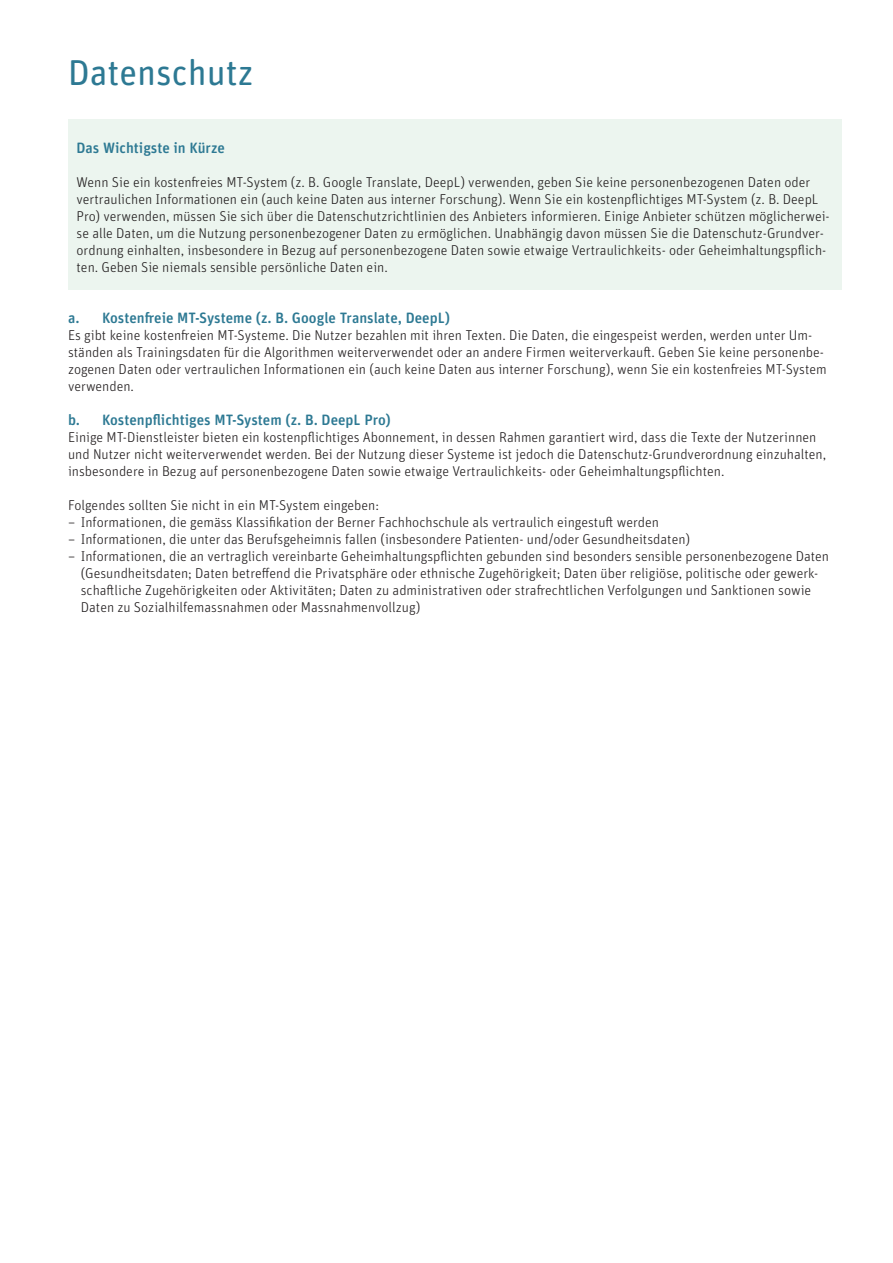
<style>
.page{position:relative;width:893px;height:1263px;background:#fff}
.page>*{position:absolute;margin:0;border:0;box-sizing:border-box;transform-origin:0 0}
.Haupttitel{font:36px "Unit Rounded Pro";color:#2d7993}
.Untertitel{font:500 15px "Unit Rounded Pro";color:#2d7993}
.Untertitel-2{font:300 14.25px/17px "Unit Rounded Pro";color:#231f20}
</style>
<div class="page">
<div style="left:68px;top:119px;width:774px;height:170px;background:#ecf5ef"></div>
<p class="Haupttitel" style="left:68px;top:48px;width:187px">Datenschutz</p>
<p class="Untertitel" style="left:77px;top:137px;width:150px">Das Wichtigste in Kürze</p>
<p class="Untertitel-2" style="left:77px;top:173px;width:755px">Wenn Sie ein kostenfreies MT-System (z. B. Google Translate, DeepL) verwenden, geben Sie keine personenbezogenen Daten oder vertraulichen Informationen ein (auch keine Daten aus interner Forschung). Wenn Sie ein kostenpflichtiges MT-System (z. B. DeepL Pro) verwenden, müssen Sie sich über die Datenschutzrichtlinien des Anbieters informieren. Einige Anbieter schützen möglicherwei&shy;se alle Daten, um die Nutzung personenbezogener Daten zu ermöglichen. Unabhängig davon müssen Sie die Datenschutz-Grundver&shy;ordnung einhalten, insbesondere in Bezug auf personenbezogene Daten sowie etwaige Vertraulichkeits- oder Geheimhaltungspflich&shy;ten. Geben Sie niemals sensible persönliche Daten ein.</p>
<p class="Untertitel" style="left:68px;top:307px;width:384px">a. Kostenfreie MT-Systeme (z. B. Google Translate, DeepL)</p>
<p class="Untertitel-2" style="left:68px;top:326px;width:760px">Es gibt keine kostenfreien MT-Systeme. Die Nutzer bezahlen mit ihren Texten. Die Daten, die eingespeist werden, werden unter Um&shy;ständen als Trainingsdaten für die Algorithmen weiterverwendet oder an andere Firmen weiterverkauft. Geben Sie keine personenbe&shy;zogenen Daten oder vertraulichen Informationen ein (auch keine Daten aus interner Forschung), wenn Sie ein kostenfreies MT-System verwenden.</p>
<p class="Untertitel" style="left:68px;top:409px;width:324px">b. Kostenpflichtiges MT-System (z. B. DeepL Pro)</p>
<p class="Untertitel-2" style="left:68px;top:429px;width:760px">Einige MT-Dienstleister bieten ein kostenpflichtiges Abonnement, in dessen Rahmen garantiert wird, dass die Texte der Nutzerinnen und Nutzer nicht weiterverwendet werden. Bei der Nutzung dieser Systeme ist jedoch die Datenschutz-Grundverordnung einzuhalten, insbesondere in Bezug auf personenbezogene Daten sowie etwaige Vertraulichkeits- oder Geheimhaltungspflichten.</p>
<p class="Untertitel-2" style="left:68px;top:497px;width:313px">Folgendes sollten Sie nicht in ein MT-System eingeben:</p>
<p class="Untertitel-2" style="left:68px;top:514px;width:592px">– Informationen, die gemäss Klassifikation der Berner Fachhochschule als vertraulich eingestuft werden</p>
<p class="Untertitel-2" style="left:68px;top:531px;width:624px">– Informationen, die unter das Berufsgeheimnis fallen (insbesondere Patienten- und/oder Gesundheitsdaten)</p>
<p class="Untertitel-2" style="left:81px;top:548px;width:750px;text-indent:-13px">– Informationen, die an vertraglich vereinbarte Geheimhaltungspflichten gebunden sind besonders sensible personenbezogene Daten (Gesundheitsdaten; Daten betreffend die Privatsphäre oder ethnische Zugehörigkeit; Daten über religiöse, politische oder gewerk&shy;schaftliche Zugehörigkeiten oder Aktivitäten; Daten zu administrativen oder strafrechtlichen Verfolgungen und Sanktionen sowie Daten zu Sozialhilfemassnahmen oder Massnahmenvollzug)</p>
</div>
